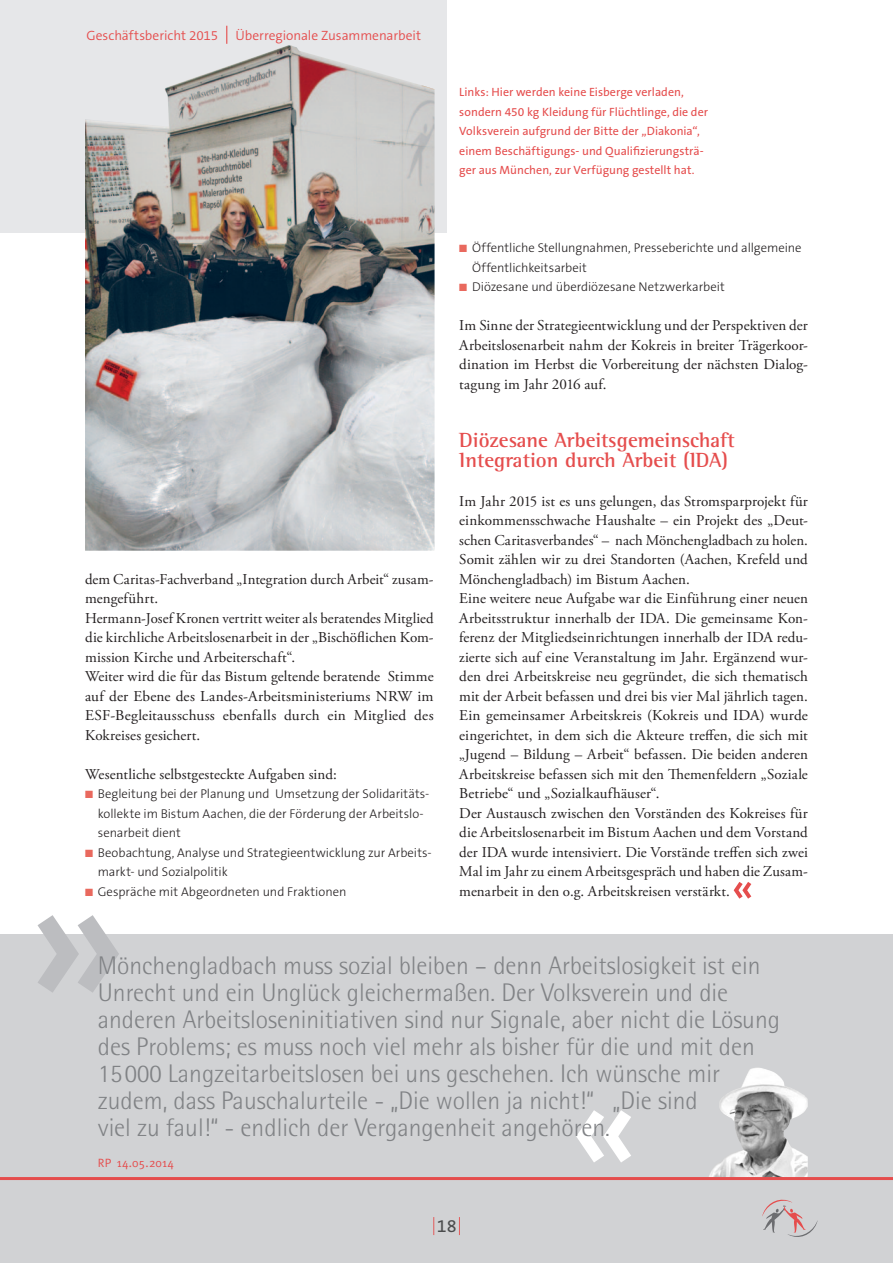
<style>
.page{position:relative;width:893px;height:1263px;background:#fff}
.page>*{position:absolute;margin:0;border:0;box-sizing:border-box;transform-origin:0 0}
.t1{font:300 25.5px/27px "Rotis Semi Sans";color:#808285}
.t2{font:700 21px/19.5px "Rotis Semi Serif";color:#e54d4d}
.t3{font:18px "The Sans B5 Plain";color:#4b4c4d}
.t4{font:15px/19.5px "Adobe Garamond Pro";letter-spacing:.005em;color:#231f20}
.t5{font:300 13.5px "The Sans B4";letter-spacing:-.005em;color:#e54d4d}
.t6{font:300 12.75px/19.5px "The Sans B3";color:#231f20}
.t7{font:12px/19.5px "The Sans B5 Plain";letter-spacing:.005em;color:#e54d4d}
.t8{font:12px "Meta Plus Normal";letter-spacing:.02em;color:#e54d4d}
.s1{color:#e9695e}
</style>
<div class="page">
<div style="left:0;top:0;width:446px;height:233px;background:#e6e7e9"></div>
<img style="left:85px;top:45px;width:350px;height:506px">
<div style="left:0;top:935px;width:893px;height:328px;background:#d1d2d4"></div>
<img style="left:709px;top:1067px;width:99px;height:110px">
<hr style="left:0;top:1177px;width:893px;height:3px;background:#e54d4d">
<svg style="left:433px;top:1217px;width:1px;height:18px"></svg>
<svg style="left:459px;top:1217px;width:1px;height:18px"></svg>
<svg style="left:762px;top:1200px;width:56px;height:37px"></svg>
<svg style="left:226px;top:26px;width:1px;height:18px"></svg>
<svg style="left:734px;top:882px;width:17px;height:17px"></svg>
<svg style="left:576px;top:1110px;width:55px;height:52px"></svg>
<svg style="left:38px;top:915px;width:81px;height:77px"></svg>
<p class="t5" style="left:86px;top:28px;width:133px">Geschäftsbericht 2015</p>
<p class="t5" style="left:236px;top:28px;width:187px">Überregionale Zusammenarbeit</p>
<p class="t7" style="left:459px;top:83px;width:250px">Links: Hier werden keine Eisberge verladen, sondern 450 kg Kleidung für Flüchtlinge, die der Volksverein aufgrund der Bitte der „Diakonia“, einem Beschäftigungs- und Qualifizierungsträ&shy;ger aus München, zur Verfügung gestellt hat.</p>
<p class="t4" style="left:85px;top:570px;width:350px">dem Caritas-Fachverband „Integration durch Arbeit“ zusam&shy;mengeführt.<br>Hermann-Josef Kronen vertritt weiter als beratendes Mitglied die kirchliche Arbeitslosenarbeit in der „Bischöflichen Kom&shy;mission Kirche und Arbeiterschaft“.<br>Weiter wird die für das Bistum geltende beratende Stimme auf der Ebene des Landes-Arbeitsministeriums NRW im ESF-Begleitausschuss ebenfalls durch ein Mitglied des Kokreises gesichert.</p>
<p class="t4" style="left:85px;top:765px;width:253px">Wesentliche selbstgesteckte Aufgaben sind:</p>
<p class="t6" style="left:98px;top:785px;width:333px;text-indent:-13px"><span class="s1">■</span> Begleitung bei der Planung und Umsetzung der Solidaritäts&shy;kollekte im Bistum Aachen, die der Förderung der Arbeitslo&shy;senarbeit dient</p>
<p class="t6" style="left:98px;top:843px;width:335px;text-indent:-13px"><span class="s1">■</span> Beobachtung, Analyse und Strategieentwicklung zur Arbeits&shy;markt- und Sozialpolitik</p>
<p class="t6" style="left:85px;top:882px;width:263px"><span class="s1">■</span> Gespräche mit Abgeordneten und Fraktionen</p>
<p class="t6" style="left:472px;top:239px;width:331px;text-indent:-13px"><span class="s1">■</span> Öffentliche Stellungnahmen, Presseberichte und allgemeine<br>Öffentlichkeitsarbeit</p>
<p class="t6" style="left:459px;top:278px;width:267px"><span class="s1">■</span> Diözesane und überdiözesane Netzwerkarbeit</p>
<p class="t4" style="left:459px;top:316px;width:350px;text-align:justify">Im Sinne der Strategieentwicklung und der Perspektiven der Arbeitslosenarbeit nahm der Kokreis in breiter Trägerkoor&shy;dination im Herbst die Vorbereitung der nächsten Dialog&shy;tagung im Jahr 2016 auf.</p>
<h2 class="t2" style="left:459px;top:430px;width:277px">Diözesane Arbeitsgemeinschaft<br>Integration durch Arbeit (IDA)</h2>
<p class="t4" style="left:459px;top:492px;width:350px">Im Jahr 2015 ist es uns gelungen, das Stromsparprojekt für einkommensschwache Haushalte – ein Projekt des „Deut&shy;schen Caritasverbandes“ – nach Mönchengladbach zu holen.<br>Somit zählen wir zu drei Standorten (Aachen, Krefeld und Mönchengladbach) im Bistum Aachen.<br>Eine weitere neue Aufgabe war die Einführung einer neuen Arbeitsstruktur innerhalb der IDA. Die gemeinsame Kon&shy;ferenz der Mitgliedseinrichtungen innerhalb der IDA redu&shy;zierte sich auf eine Veranstaltung im Jahr. Ergänzend wur&shy;den drei Arbeitskreise neu gegründet, die sich thematisch mit der Arbeit befassen und drei bis vier Mal jährlich tagen.<br>Ein gemeinsamer Arbeitskreis (Kokreis und IDA) wurde eingerichtet, in dem sich die Akteure treffen, die sich mit „Jugend – Bildung – Arbeit“ befassen. Die beiden anderen Arbeitskreise befassen sich mit den Themenfeldern „Soziale Betriebe“ und „Sozialkaufhäuser“.<br>Der Austausch zwischen den Vorständen des Kokreises für die Arbeitslosenarbeit im Bistum Aachen und dem Vorstand der IDA wurde intensiviert. Die Vorstände treffen sich zwei Mal im Jahr zu einem Arbeitsgespräch und haben die Zusam&shy;menarbeit in den o.g. Arbeitskreisen verstärkt.</p>
<p class="t1" style="left:98px;top:951px;width:684px">Mönchengladbach muss sozial bleiben – denn Arbeitslosigkeit ist ein Unrecht und ein Unglück gleichermaßen. Der Volksverein und die anderen Arbeitsloseninitiativen sind nur Signale, aber nicht die Lösung des Problems; es muss noch viel mehr als bisher für die und mit den 15000 Langzeitarbeitslosen bei uns geschehen. Ich wünsche mir zudem, dass Pauschalurteile - „Die wollen ja nicht!“ „Die sind<br>viel zu faul!“ - endlich der Vergangenheit angehören.</p>
<p class="t8" style="left:98px;top:1156px;width:78px">RP 14.05.2014</p>
<p class="t3" style="left:437px;top:1217px;width:21px">18</p>
</div>
